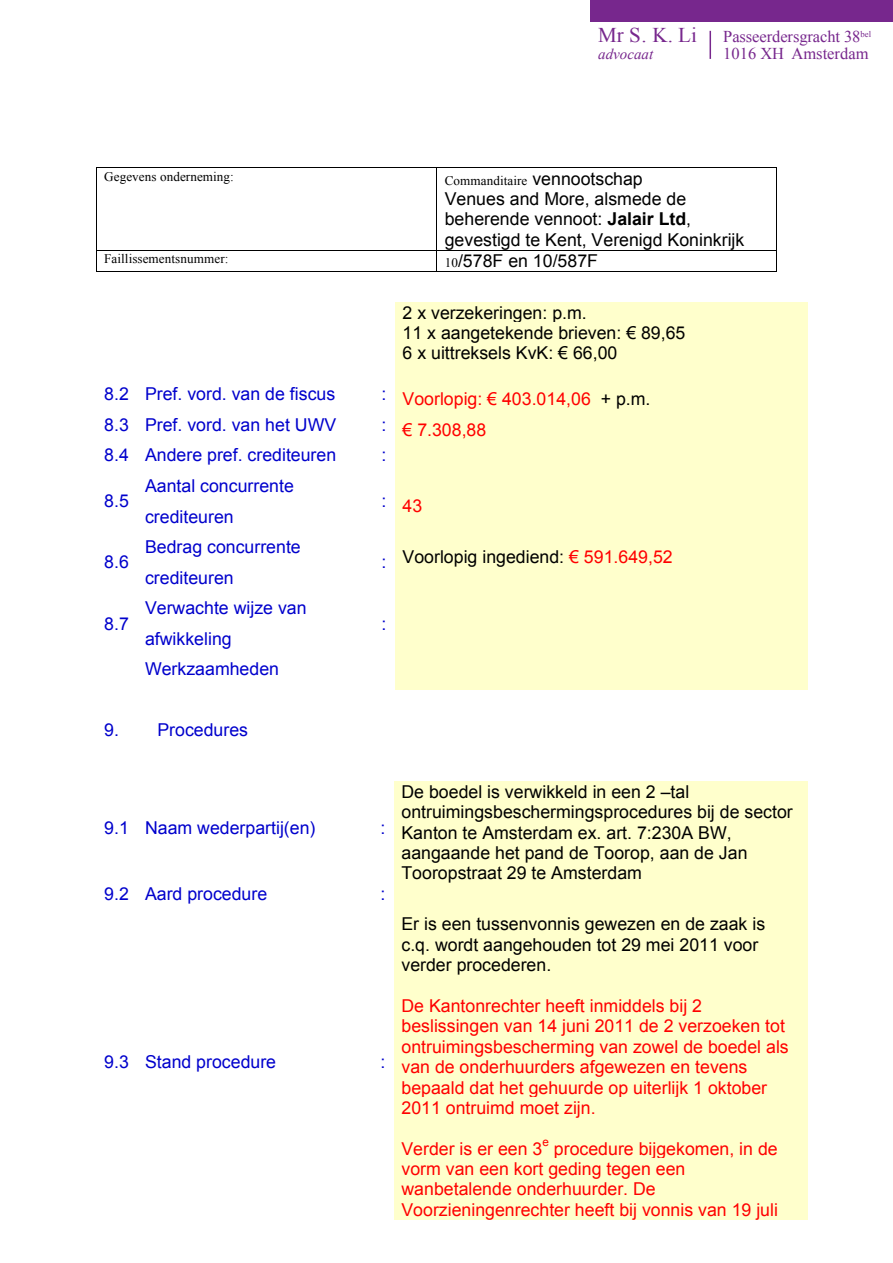
<style>
.page{position:relative;width:893px;height:1263px;background:#fff}
.page>*{position:absolute;margin:0;border:0;box-sizing:border-box;transform-origin:0 0}
.t1{font:21px "Times New Roman";color:#77278d}
.t2{font:17.7px/20.4px "Arial";color:#000}
.t3{font:17.7px/20.4px "Arial";color:#f00}
.t4{font:17.7px/30.5px "Arial";color:#00c}
.t5{font:16.5px "Times New Roman";letter-spacing:-.005em;color:#77278d}
.t6{font:italic 15px "Times New Roman";color:#77278d}
.t7{font:13.05px "Times New Roman";letter-spacing:.005em;color:#000}
.t8{font:11.7px "Arial";color:#f00}
.s1{font-family:"Arial";font-size:17.7px}
.s2{font-weight:700}
.s3{font-family:"Times New Roman";font-size:13.05px}
.s4{color:#000}
.s5{color:#00c}
.s6{color:#f00}
</style>
<div class="page">
<hr style="left:709px;top:31px;width:2px;height:28px;background:#77278d">
<div style="left:590px;top:0;width:303px;height:21px;background:#77278d"></div>
<hr style="left:96px;top:167px;width:340px;height:1px;background:#000">
<hr style="left:437px;top:167px;width:339px;height:1px;background:#000">
<hr style="left:96px;top:168px;width:1px;height:82px;background:#000">
<hr style="left:436px;top:168px;width:1px;height:82px;background:#000">
<hr style="left:776px;top:168px;width:1px;height:82px;background:#000">
<hr style="left:96px;top:250px;width:340px;height:1px;background:#000">
<hr style="left:437px;top:250px;width:339px;height:1px;background:#000">
<svg style="left:96px;top:251px;width:1px;height:20px"></svg>
<hr style="left:96px;top:271px;width:340px;height:1px;background:#000">
<svg style="left:436px;top:250px;width:1px;height:22px"></svg>
<hr style="left:437px;top:271px;width:339px;height:1px;background:#000">
<svg style="left:776px;top:250px;width:1px;height:22px"></svg>
<div style="left:395px;top:302px;width:413px;height:82px;background:#ffc"></div>
<div style="left:395px;top:384px;width:413px;height:30px;background:#ffc"></div>
<div style="left:395px;top:414px;width:413px;height:31px;background:#ffc"></div>
<div style="left:395px;top:445px;width:413px;height:31px;background:#ffc"></div>
<div style="left:395px;top:476px;width:413px;height:61px;background:#ffc"></div>
<div style="left:395px;top:537px;width:413px;height:61px;background:#ffc"></div>
<div style="left:395px;top:598px;width:413px;height:61px;background:#ffc"></div>
<div style="left:395px;top:659px;width:413px;height:31px;background:#ffc"></div>
<div style="left:394px;top:781px;width:414px;height:102px;background:#ffc"></div>
<div style="left:394px;top:883px;width:414px;height:31px;background:#ffc"></div>
<div style="left:394px;top:914px;width:414px;height:306px;background:#ffc"></div>
<p class="t1" style="left:598px;top:21px;width:100px">Mr S. K. Li</p>
<p class="t5" style="left:723px;top:25px;width:149px">Passeerdersgracht 38<sup>bel</sup></p>
<p class="t6" style="left:598px;top:44px;width:56px">advocaat</p>
<p class="t5" style="left:723px;top:42px;width:147px">1016 XH Amsterdam</p>
<p class="t7" style="left:104px;top:167px;width:131px">Gegevens onderneming:</p>
<p class="t7" style="left:445px;top:171px;width:200px">Commanditaire <span class="s1">vennootschap</span></p>
<p class="t2" style="left:445px;top:188px;width:301px">Venues and More, alsmede de beherende vennoot: <span class="s2">Jalair Ltd</span>, gevestigd te Kent, Verenigd Koninkrijk</p>
<p class="t7" style="left:104px;top:250px;width:126px">Faillissementsnummer:</p>
<p class="t2" style="left:445px;top:251px;width:155px"><span class="s3">10</span>/578F en 10/587F</p>
<p class="t2" style="left:403px;top:302px;width:284px">2 x verzekeringen: p.m.<br>11 x aangetekende brieven: € 89,65<br>6 x uittreksels KvK: € 66,00</p>
<p class="t4" style="left:104px;top:379px;width:233px">8.2 Pref. vord. van de fiscus</p>
<p class="t3" style="left:382px;top:389px;width:270px"><sup>:</sup> Voorlopig: € 403.014,06 <span class="s4">+ p.m.</span></p>
<p class="t4" style="left:104px;top:409px;width:233px">8.3 Pref. vord. van het UWV</p>
<p class="t3" style="left:382px;top:419px;width:106px"><sup>:</sup> € 7.308,88</p>
<p class="t4" style="left:104px;top:440px;width:233px">8.4 Andere pref. crediteuren</p>
<p class="t4" style="left:382px;top:440px;width:6px">:</p>
<p class="t4" style="left:104px;top:486px;width:26px">8.5</p>
<p class="t4" style="left:145px;top:471px;width:150px">Aantal concurrente crediteuren</p>
<p class="t3" style="left:382px;top:496px;width:42px"><sup>:</sup> 43</p>
<p class="t4" style="left:104px;top:547px;width:26px">8.6</p>
<p class="t4" style="left:104px;top:608px;width:26px">8.7</p>
<p class="t4" style="left:145px;top:532px;width:157px">Bedrag concurrente crediteuren</p>
<p class="t2" style="left:382px;top:547px;width:293px"><span class="s5">:</span> Voorlopig ingediend: <span class="s6">€ 591.649,52</span></p>
<p class="t4" style="left:145px;top:592px;width:163px;line-height:30.9px">Verwachte wijze van afwikkeling</p>
<p class="t4" style="left:145px;top:654px;width:136px">Werkzaamheden</p>
<p class="t4" style="left:382px;top:608px;width:6px">:</p>
<p class="t4" style="left:104px;top:715px;width:145px">9. Procedures</p>
<p class="t4" style="left:104px;top:812px;width:213px">9.1 Naam wederpartij(en)</p>
<p class="t4" style="left:381px;top:812px;width:6px">:</p>
<p class="t4" style="left:104px;top:878px;width:165px">9.2 Aard procedure</p>
<p class="t4" style="left:381px;top:878px;width:6px">:</p>
<p class="t4" style="left:104px;top:1047px;width:173px">9.3 Stand procedure</p>
<p class="t4" style="left:381px;top:1047px;width:6px">:</p>
<p class="t2" style="left:401px;top:781px;width:393px">De boedel is verwikkeld in een 2 –tal ontruimingsbeschermingsprocedures bij de sector Kanton te Amsterdam ex. art. 7:230A BW, aangaande het pand de Toorop, aan de Jan Tooropstraat 29 te Amsterdam</p>
<p class="t2" style="left:401px;top:914px;width:365px">Er is een tussenvonnis gewezen en de zaak is c.q. wordt aangehouden tot 29 mei 2011 voor verder procederen.</p>
<p class="t3" style="left:401px;top:996px;width:389px">De Kantonrechter heeft inmiddels bij 2 beslissingen van 14 juni 2011 de 2 verzoeken tot ontruimingsbescherming van zowel de boedel als van de onderhuurders afgewezen en tevens bepaald dat het gehuurde op uiterlijk 1 oktober 2011 ontruimd moet zijn.</p>
<p class="t3" style="left:401px;top:1138px;width:142px">Verder is er een 3</p>
<p class="t8" style="left:542px;top:1135px;width:8px">e</p>
<p class="t3" style="left:401px;top:1138px;width:378px;text-indent:152px">procedure bijgekomen, in de vorm van een kort geding tegen een wanbetalende onderhuurder. De Voorzieningenrechter heeft bij vonnis van 19 juli</p>
</div>
